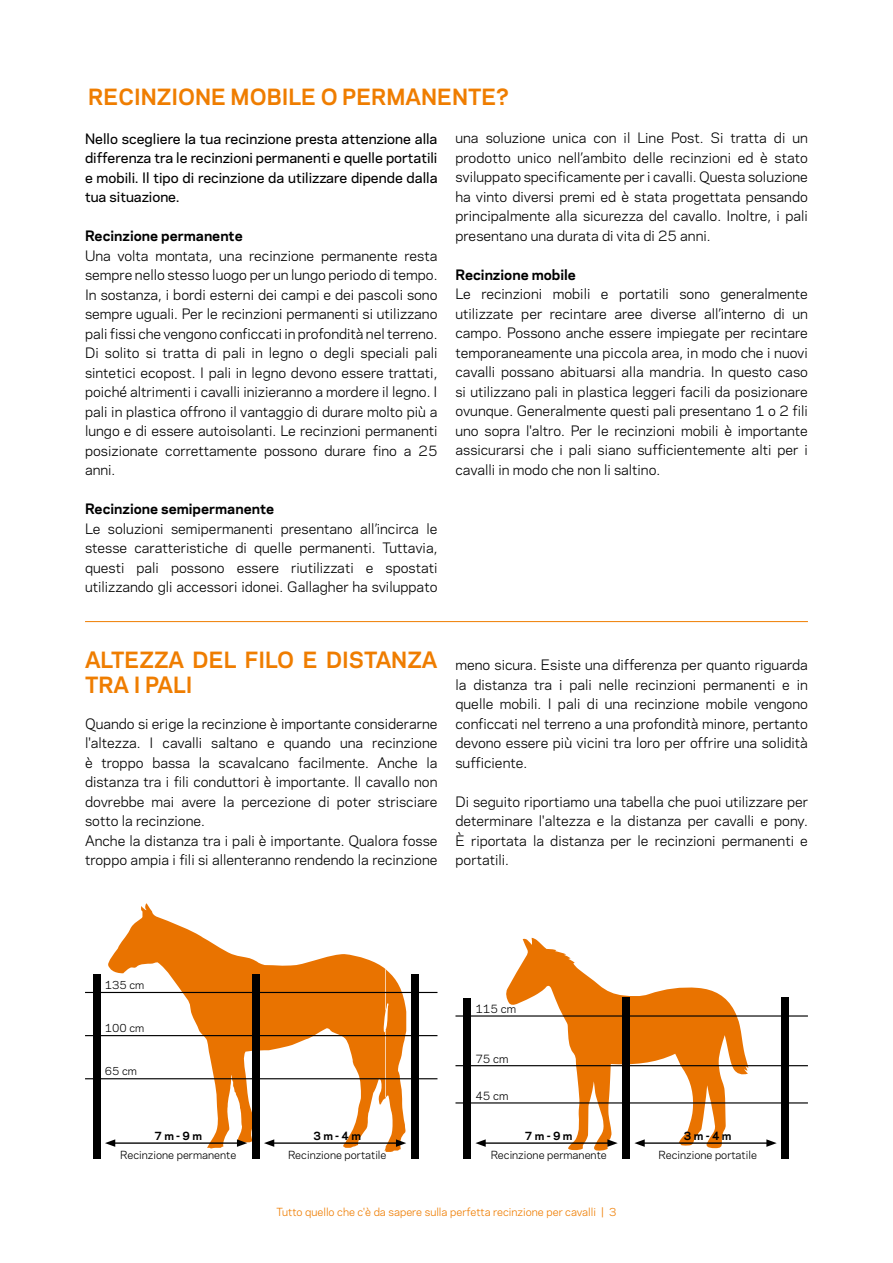
<style>
.page{position:relative;width:893px;height:1263px;background:#fff}
.page>*{position:absolute;margin:0;border:0;box-sizing:border-box;transform-origin:0 0}
.t1{font:700 21px/25.2px "Galaxie Polaris";color:#ef7d00}
.t2{font:13.5px/19.5px "Galaxie Polaris";color:#000;text-align:justify}
.t3{font:500 13.5px/19.5px "Galaxie Polaris";color:#000;text-align:justify}
.t4{font:700 13.5px "Galaxie Polaris";color:#000}
.t5{font:700 10.8px "Galaxie Polaris";color:#000}
.t6{font:10.8px "Galaxie Polaris";color:#000}
.t7{font:10.5px "Galaxie Polaris";color:#000}
.t8{font:10.5px "Galaxie Polaris";color:#ef7d00}
</style>
<div class="page">
<svg style="left:505px;top:937px;width:243px;height:214px"></svg>
<svg style="left:108px;top:903px;width:298px;height:249px"></svg>
<div style="left:93px;top:974px;width:7px;height:185px;background:#000"></div>
<div style="left:252px;top:974px;width:7px;height:185px;background:#000"></div>
<div style="left:622px;top:997px;width:8px;height:162px;background:#000"></div>
<hr style="left:113px;top:1142px;width:126px;height:2px;background:#000">
<svg style="left:105px;top:1139px;width:10px;height:8px"></svg>
<svg style="left:237px;top:1139px;width:10px;height:8px"></svg>
<hr style="left:483px;top:1142px;width:127px;height:2px;background:#000">
<svg style="left:475px;top:1139px;width:11px;height:8px"></svg>
<svg style="left:607px;top:1139px;width:11px;height:8px"></svg>
<hr style="left:272px;top:1142px;width:126px;height:2px;background:#000">
<svg style="left:264px;top:1139px;width:10px;height:8px"></svg>
<svg style="left:396px;top:1139px;width:10px;height:8px"></svg>
<hr style="left:642px;top:1142px;width:127px;height:2px;background:#000">
<svg style="left:634px;top:1139px;width:11px;height:8px"></svg>
<svg style="left:766px;top:1139px;width:11px;height:8px"></svg>
<hr style="left:85px;top:621px;width:723px;height:1px;background:#ef7d00">
<div style="left:411px;top:974px;width:7px;height:185px;background:#000"></div>
<div style="left:781px;top:997px;width:8px;height:162px;background:#000"></div>
<hr style="left:85px;top:1078px;width:352px;height:1px;background:#000">
<hr style="left:85px;top:1035px;width:352px;height:1px;background:#000">
<hr style="left:85px;top:992px;width:352px;height:1px;background:#000">
<div style="left:463px;top:998px;width:8px;height:161px;background:#000"></div>
<hr style="left:455px;top:1102px;width:353px;height:1px;background:#000">
<hr style="left:455px;top:1065px;width:353px;height:1px;background:#000">
<hr style="left:455px;top:1015px;width:353px;height:1px;background:#000">
<h1 class="t1" style="left:88px;top:83px;width:422px">RECINZIONE MOBILE O PERMANENTE?</h1>
<p class="t3" style="left:85px;top:128px;width:354px">Nello scegliere la tua recinzione presta attenzione alla differenza tra le recinzioni permanenti e quelle portatili e mobili. Il tipo di recinzione da utilizzare dipende dalla tua situazione.</p>
<p class="t4" style="left:85px;top:226px;width:159px">Recinzione permanente</p>
<p class="t2" style="left:85px;top:245px;width:354px">Una volta montata, una recinzione permanente resta sempre nello stesso luogo per un lungo periodo di tempo.<br>In sostanza, i bordi esterni dei campi e dei pascoli sono sempre uguali. Per le recinzioni permanenti si utilizzano pali fissi che vengono conficcati in profondità nel terreno.<br>Di solito si tratta di pali in legno o degli speciali pali sintetici ecopost. I pali in legno devono essere trattati, poiché altrimenti i cavalli inizieranno a mordere il legno. I pali in plastica offrono il vantaggio di durare molto più a lungo e di essere autoisolanti. Le recinzioni permanenti posizionate correttamente possono durare fino a 25 anni.</p>
<p class="t4" style="left:85px;top:499px;width:191px">Recinzione semipermanente</p>
<p class="t2" style="left:85px;top:518px;width:354px">Le soluzioni semipermanenti presentano all’incirca le stesse caratteristiche di quelle permanenti. Tuttavia, questi pali possono essere riutilizzati e spostati utilizzando gli accessori idonei. Gallagher ha sviluppato</p>
<p class="t2" style="left:455px;top:128px;width:354px">una soluzione unica con il Line Post. Si tratta di un prodotto unico nell’ambito delle recinzioni ed è stato sviluppato specificamente per i cavalli. Questa soluzione ha vinto diversi premi ed è stata progettata pensando principalmente alla sicurezza del cavallo. Inoltre, i pali presentano una durata di vita di 25 anni.</p>
<p class="t4" style="left:455px;top:265px;width:122px">Recinzione mobile</p>
<p class="t2" style="left:455px;top:284px;width:354px">Le recinzioni mobili e portatili sono generalmente utilizzate per recintare aree diverse all’interno di un campo. Possono anche essere impiegate per recintare temporaneamente una piccola area, in modo che i nuovi cavalli possano abituarsi alla mandria. In questo caso si utilizzano pali in plastica leggeri facili da posizionare ovunque. Generalmente questi pali presentano 1 o 2 fili uno sopra l'altro. Per le recinzioni mobili è importante assicurarsi che i pali siano sufficientemente alti per i cavalli in modo che non li saltino.</p>
<h1 class="t1" style="left:85px;top:646px;width:354px">ALTEZZA DEL FILO E DISTANZA<br>TRA I PALI</h1>
<p class="t2" style="left:85px;top:713px;width:354px;text-align:left">Quando si erige la recinzione è importante considerarne l'altezza. I cavalli saltano e quando una recinzione è troppo bassa la scavalcano facilmente. Anche la distanza tra i fili conduttori è importante. Il cavallo non dovrebbe mai avere la percezione di poter strisciare sotto la recinzione.<br>Anche la distanza tra i pali è importante. Qualora fosse troppo ampia i fili si allenteranno rendendo la recinzione</p>
<p class="t2" style="left:455px;top:654px;width:354px">meno sicura. Esiste una differenza per quanto riguarda la distanza tra i pali nelle recinzioni permanenti e in quelle mobili. I pali di una recinzione mobile vengono conficcati nel terreno a una profondità minore, pertanto devono essere più vicini tra loro per offrire una solidità sufficiente.</p>
<p class="t2" style="left:455px;top:791px;width:354px">Di seguito riportiamo una tabella che puoi utilizzare per determinare l'altezza e la distanza per cavalli e pony.<br>È riportata la distanza per le recinzioni permanenti e portatili.</p>
<p class="t7" style="left:105px;top:977px;width:41px">135 cm</p>
<p class="t7" style="left:105px;top:1020px;width:41px">100 cm</p>
<p class="t7" style="left:105px;top:1063px;width:34px">65 cm</p>
<p class="t6" style="left:475px;top:1000px;width:42px">115 cm</p>
<p class="t6" style="left:475px;top:1050px;width:35px">75 cm</p>
<p class="t6" style="left:475px;top:1087px;width:35px">45 cm</p>
<p class="t5" style="left:154px;top:1127px;width:49px">7 m - 9 m</p>
<p class="t5" style="left:313px;top:1127px;width:49px">3 m - 4 m</p>
<p class="t5" style="left:525px;top:1127px;width:49px">7 m - 9 m</p>
<p class="t5" style="left:684px;top:1127px;width:49px">3 m - 4 m</p>
<p class="t7" style="left:120px;top:1147px;width:118px">Recinzione permanente</p>
<p class="t7" style="left:288px;top:1147px;width:100px">Recinzione portatile</p>
<p class="t7" style="left:491px;top:1147px;width:118px">Recinzione permanente</p>
<p class="t7" style="left:658px;top:1147px;width:100px">Recinzione portatile</p>
<p class="t8" style="left:277px;top:1204px;width:341px">Tutto quello che c'è da sapere sulla perfetta recinzione per cavalli | 3</p>
</div>
